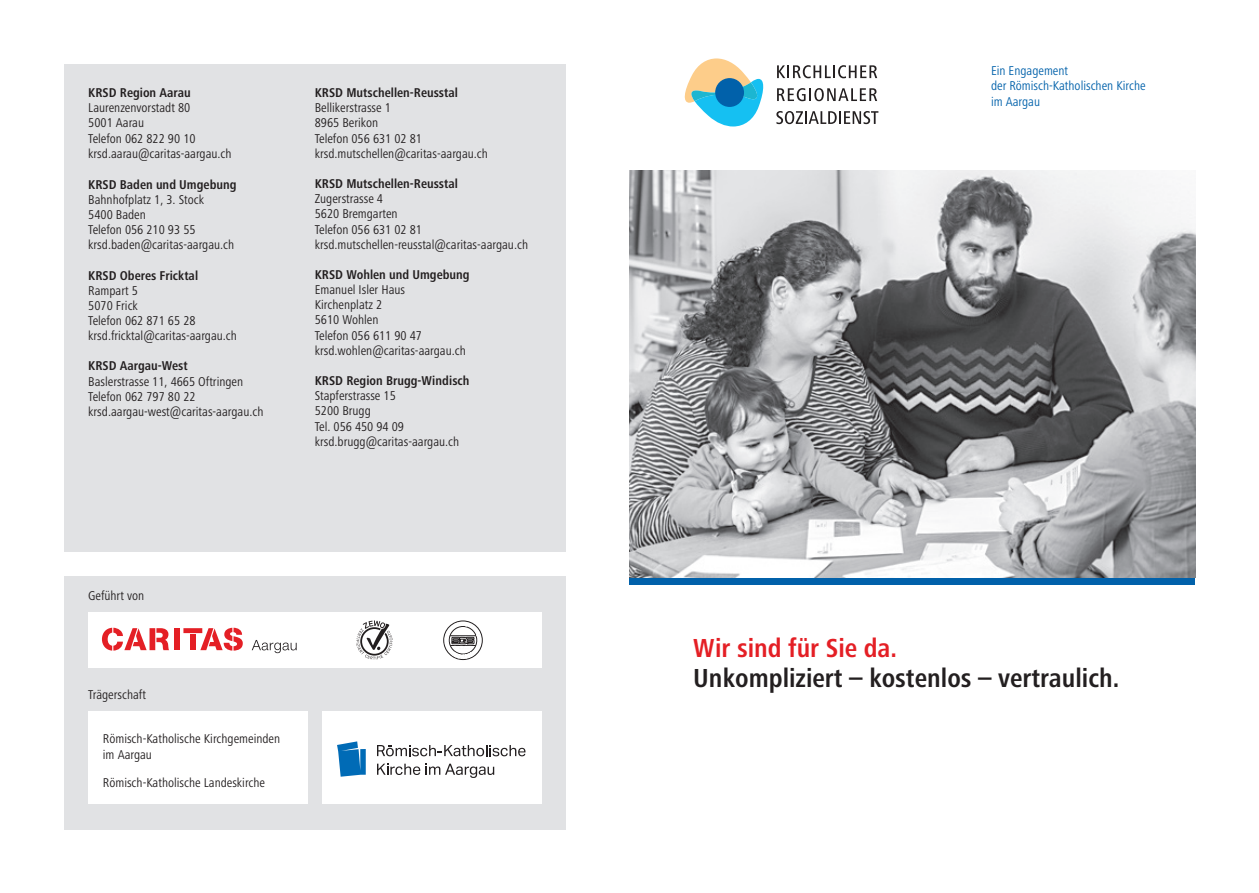
<style>
.page{position:relative;width:1259px;height:893px;background:#fff}
.page>*{position:absolute;margin:0;border:0;box-sizing:border-box;transform-origin:0 0}
.t1{font:700 condensed 27px "Frutiger Next Pro";color:#231f20}
.t2{font:700 condensed 27px "Frutiger Next Pro";color:#e41f25}
.t3{font:condensed 13.2px/15.1px "Frutiger Next Pro";color:#231f20}
.t4{font:700 condensed 13.2px "Frutiger Next Pro";color:#231f20}
.t5{font:condensed 13.2px/15.9px "Frutiger Next Pro";color:#0161aa}
</style>
<div class="page">
<svg style="left:684px;top:58px;width:80px;height:68px"></svg>
<div style="left:715px;top:78px;width:29px;height:29px;background:#0161aa;border-radius:50%"></div>
<svg style="left:777px;top:65px;width:100px;height:13px"></svg>
<svg style="left:777px;top:88px;width:100px;height:13px"></svg>
<svg style="left:776px;top:111px;width:102px;height:13px"></svg>
<div style="left:64px;top:576px;width:502px;height:253px;background:#e1e2e4"></div>
<div style="left:64px;top:64px;width:502px;height:488px;background:#e1e2e4"></div>
<div style="left:88px;top:711px;width:219px;height:93px;background:#fff"></div>
<div style="left:322px;top:711px;width:219px;height:93px;background:#fff"></div>
<svg style="left:377px;top:745px;width:148px;height:11px"></svg>
<svg style="left:377px;top:764px;width:117px;height:14px"></svg>
<svg style="left:337px;top:741px;width:29px;height:36px"></svg>
<div style="left:88px;top:613px;width:249px;height:55px;background:#fff"></div>
<svg style="left:252px;top:640px;width:45px;height:13px"></svg>
<div style="left:174px;top:628px;width:6px;height:22px;background:#e41f25"></div>
<svg style="left:102px;top:628px;width:67px;height:23px"></svg>
<svg style="left:183px;top:628px;width:60px;height:23px"></svg>
<div style="left:322px;top:613px;width:219px;height:55px;background:#fff"></div>
<svg style="left:356px;top:620px;width:36px;height:39px"></svg>
<div style="left:443px;top:621px;width:39px;height:39px;border:1px solid #231f20;border-radius:50%"></div>
<svg style="left:444px;top:622px;width:37px;height:36px"></svg>
<div style="left:629px;top:576px;width:566px;height:9px;background:#0161aa"></div>
<img style="left:629px;top:170px;width:566px;height:407px">
<p class="t4" style="left:88px;top:85px;width:104px">KRSD Region Aarau</p>
<p class="t3" style="left:88px;top:100px;width:145px">Laurenzenvorstadt 80<br>5001 Aarau<br>Telefon 062 822 90 10 krsd.aarau@caritas-aargau.ch</p>
<p class="t4" style="left:88px;top:177px;width:150px">KRSD Baden und Umgebung</p>
<p class="t3" style="left:88px;top:192px;width:148px">Bahnhofplatz 1, 3. Stock<br>5400 Baden<br>Telefon 056 210 93 55 krsd.baden@caritas-aargau.ch</p>
<p class="t4" style="left:88px;top:268px;width:111px">KRSD Oberes Fricktal</p>
<p class="t3" style="left:88px;top:283px;width:150px">Rampart 5<br>5070 Frick<br>Telefon 062 871 65 28 krsd.fricktal@caritas-aargau.ch</p>
<p class="t4" style="left:88px;top:358px;width:101px">KRSD Aargau-West</p>
<p class="t3" style="left:88px;top:374px;width:177px">Baslerstrasse 11, 4665 Oftringen<br>Telefon 062 797 80 22 krsd.aargau-west@caritas-aargau.ch</p>
<p class="t4" style="left:315px;top:85px;width:145px">KRSD Mutschellen-Reusstal</p>
<p class="t3" style="left:315px;top:100px;width:175px">Bellikerstrasse 1<br>8965 Berikon<br>Telefon 056 631 02 81 krsd.mutschellen@caritas-aargau.ch</p>
<p class="t4" style="left:315px;top:176px;width:145px">KRSD Mutschellen-Reusstal</p>
<p class="t3" style="left:315px;top:191px;width:215px">Zugerstrasse 4<br>5620 Bremgarten<br>Telefon 056 631 02 81 krsd.mutschellen-reusstal@caritas-aargau.ch</p>
<p class="t4" style="left:315px;top:267px;width:156px">KRSD Wohlen und Umgebung</p>
<p class="t3" style="left:315px;top:282px;width:153px">Emanuel Isler Haus<br>Kirchenplatz 2<br>5610 Wohlen<br>Telefon 056 611 90 47 krsd.wohlen@caritas-aargau.ch</p>
<p class="t4" style="left:315px;top:373px;width:156px">KRSD Region Brugg-Windisch</p>
<p class="t3" style="left:315px;top:388px;width:146px">Stapferstrasse 15<br>5200 Brugg<br>Tel. 056 450 94 09 krsd.brugg@caritas-aargau.ch</p>
<p class="t3" style="left:88px;top:588px;width:57px">Geführt von</p>
<p class="t3" style="left:88px;top:687px;width:59px">Trägerschaft</p>
<p class="t3" style="left:103px;top:731px;width:179px">Römisch-Katholische Kirchgemeinden im Aargau</p>
<p class="t3" style="left:103px;top:774px;width:164px">Römisch-Katholische Landeskirche</p>
<p class="t5" style="left:991px;top:62px;width:156px">Ein Engagement<br>der Römisch-Katholischen Kirche im Aargau</p>
<h1 class="t2" style="left:693px;top:633px;width:205px">Wir sind für Sie da.</h1>
<h1 class="t1" style="left:693px;top:663px;width:428px">Unkompliziert – kostenlos – vertraulich.</h1>
</div>
